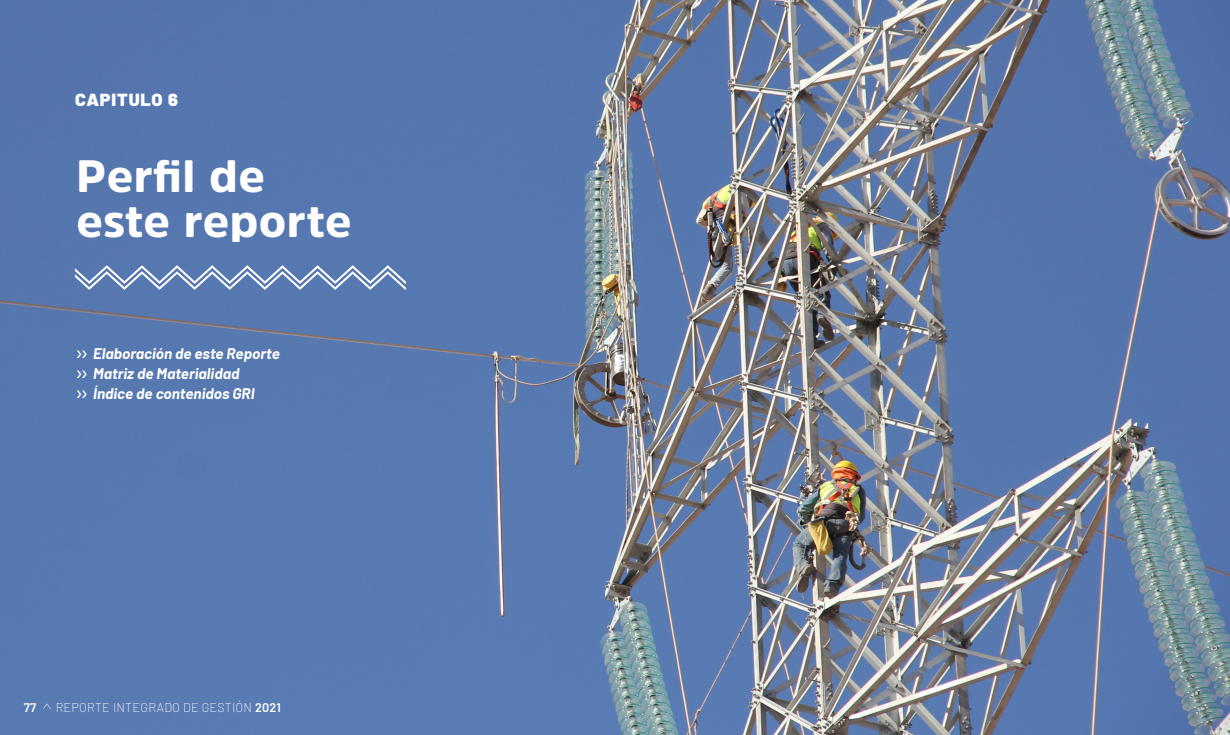
<style>
.page{position:relative;width:1230px;height:735px;background:#fff}
.page>*{position:absolute;margin:0;border:0;box-sizing:border-box;transform-origin:0 0}
.t1{font:900 45px/45px "Amsi Pro";letter-spacing:.01em;color:#fff}
.t2{font:900 17.5px "Barlow";letter-spacing:.05em;color:#fff}
.t3{font:italic 700 15px "Barlow";color:#fff}
.t4{font:200 12.5px "Barlow";letter-spacing:.02em;color:#fff}
.t5{font:600 12.5px "Barlow";color:#fff}
.t6{font:200 12.5px "Amsi Pro";color:#fff}
.s1{font-family:"Commissioner";font-weight:100;font-style:normal}
.s2{font-weight:600}
</style>
<div class="page">
<img style="left:0;top:0;width:1230px;height:735px">
<svg style="left:75px;top:265px;width:331px;height:26px;background:#7994c0"></svg>
<p class="t2" style="left:75px;top:86px;width:104px">CAPITULO 6</p>
<p class="t1" style="left:76px;top:153px;width:277px">Perfil de este reporte</p>
<p class="t3" style="left:76px;top:343px;width:205px"><span class="s1">››</span> Elaboración de este Reporte</p>
<p class="t3" style="left:76px;top:363px;width:165px"><span class="s1">››</span> Matriz de Materialidad</p>
<p class="t3" style="left:76px;top:383px;width:180px"><span class="s1">››</span> Índice de contenidos GRI</p>
<p class="t5" style="left:24px;top:698px;width:14px">77</p>
<p class="t4" style="left:56px;top:698px;width:227px">REPORTE INTEGRADO DE GESTIÓN <span class="s2">2021</span></p>
<p class="t6" style="left:38px;top:710px;width:9px;rotate:-90deg">&gt;</p>
</div>
